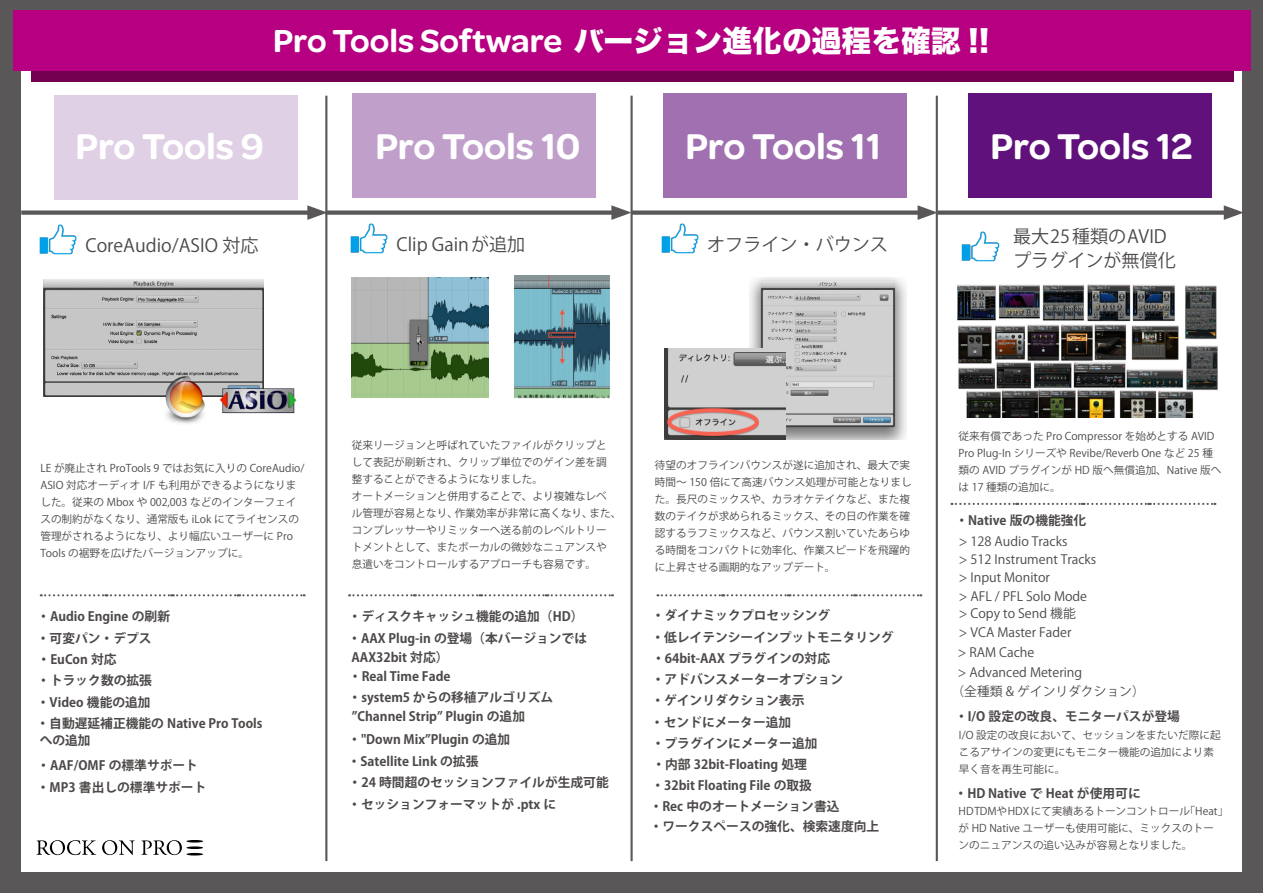
<style>
.page{position:relative;width:1263px;height:893px;background:#595757}
.page>*{position:absolute;margin:0;border:0;box-sizing:border-box;transform-origin:0 0}
.t1{font:600 38.25px "Avid Omnes";color:#fff}
.t2{font:600 34.05px "Avid Omnes";color:#fff}
.t3{font:29.7px "Hira Kaku Std N W8";color:#fff}
.t4{font:18px "Koz Go Pro";color:#4c4948}
.t5{font:700 12.75px/21.3px "Koz Go Pro";color:#4c4948}
.t6{font:12.75px/18.5px "Koz Go Pro";color:#4c4948}
.t7{font:10.65px/17px "Koz Go Pro";color:#4c4948}
</style>
<div class="page">
<div style="left:21px;top:21px;width:1221px;height:851px;background:#fff"></div>
<div style="left:31px;top:21px;width:1202px;height:60px;background:#740051"></div>
<div style="left:13px;top:11px;width:1237px;height:60px;background:#b60081"></div>
<hr style="left:325px;top:96px;width:2px;height:765px;background:#595757">
<svg style="left:36px;top:840px;width:60px;height:15px"></svg>
<svg style="left:102px;top:840px;width:33px;height:15px"></svg>
<svg style="left:141px;top:840px;width:62px;height:15px"></svg>
<div style="left:21px;top:210px;width:294px;height:5px;background:#595757"></div>
<svg style="left:307px;top:205px;width:19px;height:15px"></svg>
<div style="left:325px;top:210px;width:294px;height:5px;background:#595757"></div>
<svg style="left:611px;top:205px;width:19px;height:15px"></svg>
<div style="left:631px;top:210px;width:294px;height:5px;background:#595757"></div>
<svg style="left:917px;top:205px;width:19px;height:15px"></svg>
<div style="left:938px;top:210px;width:293px;height:5px;background:#595757"></div>
<svg style="left:1224px;top:205px;width:18px;height:15px"></svg>
<svg style="left:41px;top:594px;width:264px;height:2px"></svg>
<hr style="left:630px;top:96px;width:3px;height:765px;background:#595757">
<hr style="left:936px;top:96px;width:2px;height:765px;background:#595757">
<svg style="left:349px;top:594px;width:264px;height:2px"></svg>
<svg style="left:657px;top:594px;width:264px;height:2px"></svg>
<svg style="left:951px;top:503px;width:264px;height:2px"></svg>
<img style="left:39px;top:224px;width:38px;height:31px">
<div style="left:968px;top:94px;width:244px;height:104px;background:#61117c"></div>
<div style="left:663px;top:94px;width:244px;height:104px;background:#a070b0"></div>
<div style="left:352px;top:94px;width:244px;height:104px;background:#c0a0cb"></div>
<div style="left:54px;top:96px;width:244px;height:104px;background:#e0d0e5"></div>
<img style="left:961px;top:231px;width:39px;height:31px">
<img style="left:350px;top:223px;width:38px;height:31px">
<img style="left:661px;top:223px;width:38px;height:31px">
<img style="left:750px;top:277px;width:157px;height:163px">
<img style="left:665px;top:348px;width:121px;height:92px">
<img style="left:43px;top:280px;width:221px;height:116px">
<img style="left:219px;top:372px;width:78px;height:42px">
<img style="left:150px;top:358px;width:69px;height:66px">
<img style="left:958px;top:285px;width:260px;height:132px">
<img style="left:514px;top:276px;width:96px;height:122px">
<img style="left:351px;top:278px;width:138px;height:119px">
<h2 class="t2" style="left:273px;top:17px;width:291px">Pro Tools Software</h2>
<h3 class="t3" style="left:574px;top:24px;width:417px">バージョン進化の過程を確認 !!</h3>
<h1 class="t1" style="left:75px;top:119px;width:190px">Pro Tools 9</h1>
<h3 class="t4" style="left:85px;top:233px;width:175px">CoreAudio/ASIO 対応</h3>
<h1 class="t1" style="left:375px;top:119px;width:206px">Pro Tools 10</h1>
<h3 class="t4" style="left:396px;top:232px;width:130px">Clip Gainが追加</h3>
<h1 class="t1" style="left:685px;top:119px;width:197px">Pro Tools 11</h1>
<h3 class="t4" style="left:707px;top:232px;width:182px">オフライン・バウンス</h3>
<h1 class="t1" style="left:990px;top:119px;width:203px">Pro Tools 12</h1>
<h3 class="t4" style="left:1013px;top:225px;width:155px">最大25種類のAVID</h3>
<h3 class="t4" style="left:1013px;top:248px;width:164px">プラグインが無償化</h3>
<p class="t7" style="left:40px;top:460px;width:266px">LE が廃止され ProTools 9 ではお気に入りの CoreAudio/<br>ASIO 対応オーディオ F/I も利用ができるようになりました。従来の Mbox や 002,003 などのインターフェイスの制約がなくなり、通常版も iLok にてライセンスの管理がされるようになり、より幅広いユーザーに Pro<br>Tools の裾野を広げたバージョンアップに。</p>
<p class="t5" style="left:36px;top:607px;width:228px">・Audio Engine の刷新<br>・可変パン・デプス<br>・EuCon 対応<br>・トラック数の拡張<br>・Video 機能の追加<br>・自動遅延補正機能の Native Pro Tools</p>
<p class="t5" style="left:37px;top:728px;width:162px;line-height:25.5px">への追加<br>・AAF/OMF の標準サポート</p>
<p class="t5" style="left:37px;top:777px;width:171px">・MP3 書出しの標準サポート</p>
<p class="t7" style="left:352px;top:437px;width:257px">従来リージョンと呼ばれていたファイルがクリップと</p>
<p class="t7" style="left:352px;top:454px;width:257px">して表記が刷新され、クリップ単位でのゲイン差を調</p>
<p class="t7" style="left:352px;top:471px;width:193px">整することができるようになりました。</p>
<p class="t7" style="left:352px;top:488px;width:257px">オートメーションと併用することで、より複雑なレベ</p>
<p class="t7" style="left:589px;top:505px;width:33px">また、</p>
<p class="t7" style="left:352px;top:505px;width:257px">ル管理が容易となり、<br>コンプレッサーやリミッターへ送る前のレベルトリートメントとして、またボーカルの微妙なニュアンスや息遣いをコントロールするアプローチも容易です。</p>
<p class="t7" style="left:455px;top:505px;width:140px">作業効率が非常に高くなり、</p>
<p class="t5" style="left:348px;top:607px;width:240px">・ディスクキャッシュ機能の追加（HD(・AAX Plug-in の登場（本バージョンでは</p>
<p class="t5" style="left:349px;top:648px;width:103px;line-height:19.2px">AAX32bit 対応(・Real Time Fade</p>
<p class="t5" style="left:349px;top:689px;width:206px;line-height:19.2px">・system5 からの移植アルゴリズム”Channel Strip” Plugin の追加</p>
<p class="t5" style="left:348px;top:729px;width:262px">・"Down Mix”Plugin の追加<br>・Satellite Link の拡張<br>・24 時間超のセッションファイルが生成可能・セッションフォーマットが .ptx に</p>
<p class="t7" style="left:655px;top:457px;width:258px">待望のオフラインバウンスが遂に追加され、最大で実時間〜 150 倍にて高速バウンス処理が可能となりました。長尺のミックスや、カラオケテイクなど、また複数のテイクが求められるミックス、その日の作業を確認するラフミックスなど、バウンス割いていたあらゆる時間をコンパクトに効率化、作業スピードを飛躍的に上昇させる画期的なアップデート。</p>
<p class="t5" style="left:651px;top:606px;width:244px">・ダイナミックプロセッシング<br>・低レイテンシーインプットモニタリング・64bit-AAX プラグインの対応<br>・アドバンスメーターオプション<br>・ゲインリダクション表示<br>・センドにメーター追加<br>・プラグインにメーター追加</p>
<p class="t5" style="left:651px;top:776px;width:162px">・32bit Floating File の取扱</p>
<p class="t5" style="left:652px;top:755px;width:156px">・内部 32bit-Floating 処理</p>
<p class="t5" style="left:650px;top:797px;width:231px;line-height:20.2px">・Rec 中のオートメーション書込<br>・ワークスペースの強化、検索速度向上</p>
<p class="t7" style="left:958px;top:428px;width:264px">従来有償であった Pro Compressor を始めとする AVID<br>Pro Plug I n- シリーズや Revibe/Reverb One など 25 種類の AVID プラグインが HD 版へ無償追加、Native 版へは 17 種類の追加に。</p>
<p class="t5" style="left:955px;top:510px;width:132px">・Native 版の機能強化</p>
<p class="t6" style="left:959px;top:532px;width:139px">&gt; 128 Audio Tracks<br>&gt; 512 Instrument Tracks &gt; Input Monitor<br>&gt; AFL / PFL Solo Mode</p>
<p class="t6" style="left:959px;top:605px;width:118px">&gt; Copy to Send 機能</p>
<p class="t6" style="left:959px;top:624px;width:114px">&gt; VCA Master Fader</p>
<p class="t6" style="left:958px;top:643px;width:78px">&gt; RAM Cache</p>
<p class="t6" style="left:958px;top:663px;width:126px">&gt; Advanced Metering</p>
<p class="t6" style="left:951px;top:682px;width:195px">（全種類 &amp; ゲインリダクション(</p>
<p class="t5" style="left:955px;top:707px;width:226px">・ O/ I 設定の改良、モニターパスが登場</p>
<p class="t7" style="left:959px;top:727px;width:263px">O/ I 設定の改良において、セッションをまたいだ際に起こるアサインの変更にもモニター機能の追加により素早く音を再生可能に。</p>
<p class="t5" style="left:955px;top:783px;width:188px">・HD Native で Heat が使用可に</p>
<p class="t7" style="left:1185px;top:803px;width:45px">「Heat「</p>
<p class="t7" style="left:958px;top:803px;width:257px">HDTDMやHDXにて実績あるトーンコントロール<br>が HD Native ユーザーも使用可能に、ミックスのトーンのニュアンスの追い込みが容易となりました。</p>
</div>
